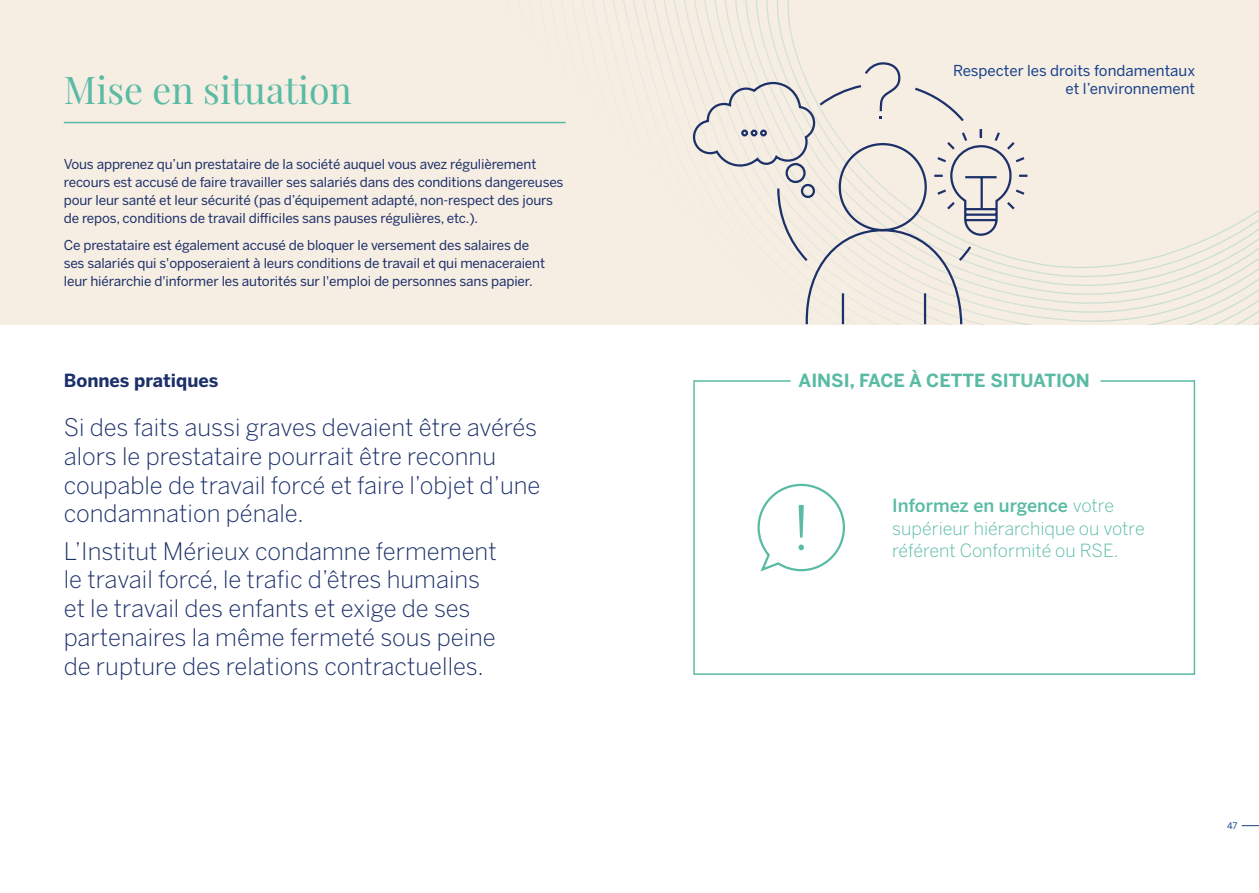
<style>
.page{position:relative;width:1259px;height:893px;background:#fff}
.page>*{position:absolute;margin:0;border:0;box-sizing:border-box;transform-origin:0 0}
.t1{font:37.5px "Playfair Display";color:#5abba4}
.t2{font:300 24px/28.8px "Benton Sans";color:#1c3069}
.t3{font:300 18px/22.5px "Benton Sans";color:#5abba4}
.t4{font:700 18px "Benton Sans";color:#5abba4}
.t5{font:700 18px "Benton Sans";color:#1c3069}
.t6{font:15px/18px "Benton Sans";color:#17428a;text-align:right}
.t7{font:13.5px/18px "Benton Sans";letter-spacing:-.01em;color:#1c3069}
.t8{font:9px "Benton Sans";color:#17428a}
.s1{font-weight:500}
</style>
<div class="page">
<div style="left:0;top:0;width:1259px;height:324px;background:#f6ede3"></div>
<svg style="left:770px;top:0;width:489px;height:287px"></svg>
<svg style="left:781px;top:0;width:478px;height:277px"></svg>
<hr style="left:64px;top:122px;width:502px;height:1px;background:#5abba4">
<svg style="left:693px;top:380px;width:503px;height:295px"></svg>
<svg style="left:756px;top:483px;width:90px;height:90px"></svg>
<svg style="left:692px;top:81px;width:84px;height:156px"></svg>
<svg style="left:776px;top:61px;width:253px;height:264px"></svg>
<svg style="left:1241px;top:825px;width:18px;height:1px"></svg>
<p class="t1" style="left:64px;top:61px;width:290px">Mise en situation</p>
<p class="t7" style="left:64px;top:156px;width:501px">Vous apprenez qu’un prestataire de la société auquel vous avez régulièrement recours est accusé de faire travailler ses salariés dans des conditions dangereuses pour leur santé et leur sécurité (pas d’équipement adapté, non-respect des jours de repos, conditions de travail difficiles sans pauses régulières, etc.).</p>
<p class="t7" style="left:64px;top:236px;width:483px">Ce prestataire est également accusé de bloquer le versement des salaires de ses salariés qui s'opposeraient à leurs conditions de travail et qui menaceraient leur hiérarchie d'informer les autorités sur l'emploi de personnes sans papier.</p>
<p class="t5" style="left:64px;top:369px;width:156px">Bonnes pratiques</p>
<p class="t2" style="left:64px;top:413px;width:478px">Si des faits aussi graves devaient être avérés alors le prestataire pourrait être reconnu coupable de travail forcé et faire l’objet d’une condamnation pénale.</p>
<p class="t2" style="left:64px;top:536px;width:434px">L’Institut Mérieux condamne fermement le travail forcé, le trafic d’êtres humains et le travail des enfants et exige de ses partenaires la même fermeté sous peine de rupture des relations contractuelles.</p>
<p class="t6" style="left:953px;top:61px;width:244px">Respecter les droits fondamentaux et l’environnement</p>
<p class="t4" style="left:798px;top:369px;width:293px">AINSI, FACE À CETTE SITUATION</p>
<p class="t3" style="left:892px;top:494px;width:254px"><span class="s1">Informez en urgence</span> votre supérieur hiérarchique ou votre référent Conformité ou RSE.</p>
<p class="t8" style="left:1227px;top:820px;width:12px">47</p>
</div>
